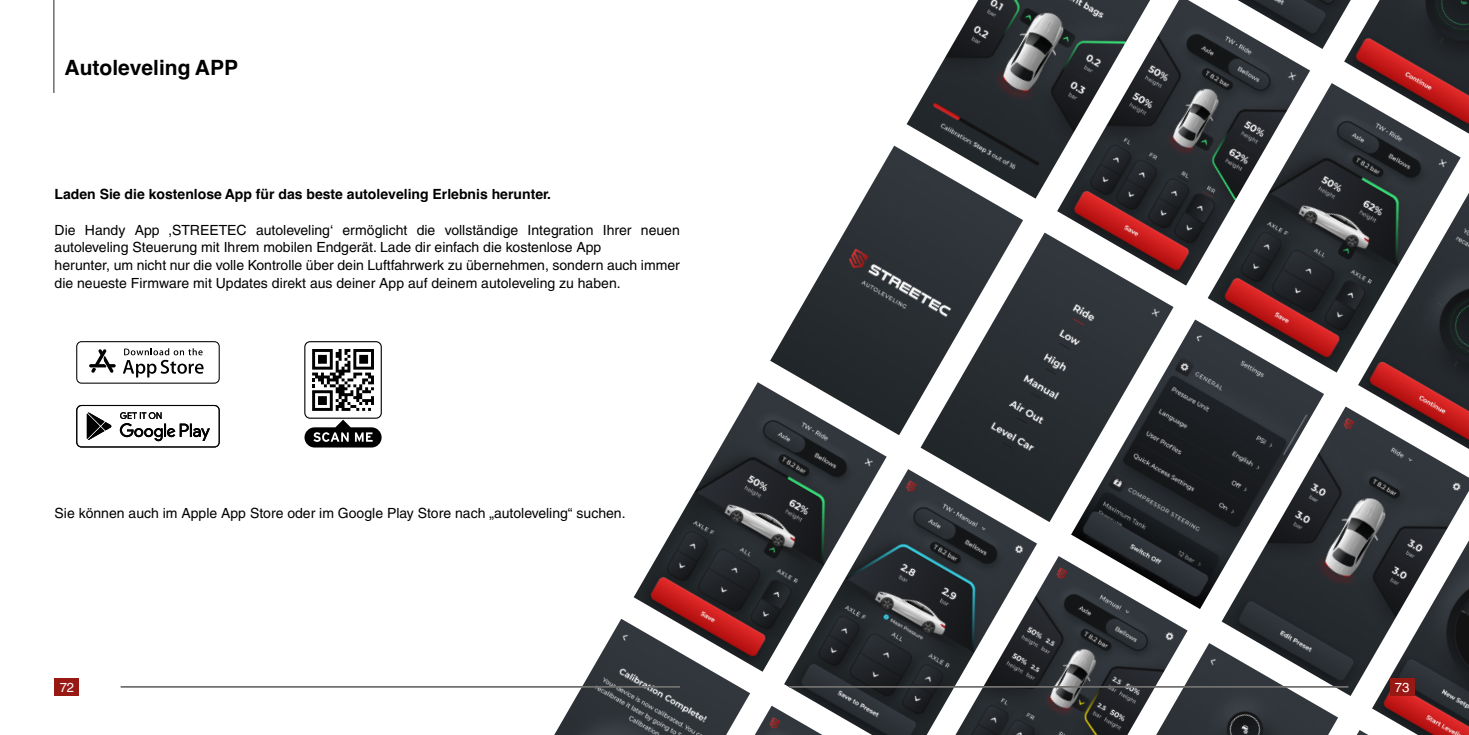
<style>
.page{position:relative;width:1469px;height:735px;background:#fff}
.page>*{position:absolute;margin:0;border:0;box-sizing:border-box;transform-origin:0 0}
.t1{font:700 21px "Helvetica";color:#000}
.t2{font:14px/17.7px "Helvetica";color:#000}
.t3{font:700 14px "Helvetica";color:#000}
.t4{font:13.12px "Helvetica";color:#fff}
</style>
<div class="page">
<hr style="left:53px;top:0;width:2px;height:93px;background:#71706f">
<img style="left:1207px;top:83px;width:253px;height:289px">
<img style="left:1057px;top:0;width:253px;height:285px">
<img style="left:784px;top:469px;width:253px;height:265px">
<img style="left:1221px;top:406px;width:247px;height:289px">
<img style="left:1071px;top:319px;width:253px;height:289px">
<img style="left:920px;top:232px;width:253px;height:290px">
<img style="left:770px;top:146px;width:253px;height:289px">
<img style="left:633px;top:382px;width:253px;height:289px">
<img style="left:955px;top:555px;width:232px;height:179px">
<img style="left:1156px;top:642px;width:182px;height:92px">
<img style="left:1357px;top:193px;width:111px;height:256px">
<img style="left:906px;top:0;width:244px;height:198px">
<img style="left:1344px;top:0;width:124px;height:134px">
<img style="left:554px;top:618px;width:196px;height:116px">
<img style="left:1237px;top:0;width:113px;height:49px">
<img style="left:755px;top:705px;width:67px;height:29px">
<img style="left:1371px;top:540px;width:97px;height:194px">
<svg style="left:1357px;top:730px;width:10px;height:4px"></svg>
<svg style="left:76px;top:405px;width:144px;height:42px"></svg>
<svg style="left:76px;top:341px;width:144px;height:42px"></svg>
<svg style="left:304px;top:341px;width:78px;height:106px"></svg>
<hr style="left:121px;top:685px;width:559px;height:2px;background:#71706f">
<div style="left:55px;top:677px;width:24px;height:18px;background:#981914"></div>
<hr style="left:789px;top:685px;width:559px;height:2px;background:#71706f">
<div style="left:1389px;top:677px;width:25px;height:18px;background:#981914"></div>
<h1 class="t1" style="left:64px;top:51px;width:175px">Autoleveling APP</h1>
<p class="t3" style="left:55px;top:183px;width:498px">Laden Sie die kostenlose App für das beste autoleveling Erlebnis herunter.</p>
<p class="t2" style="left:55px;top:221px;width:627px">Die Handy App ‚STREETEC autoleveling‘ ermöglicht die vollständige Integration Ihrer neuen autoleveling Steuerung mit Ihrem mobilen Endgerät. Lade dir einfach die kostenlose App<br>herunter, um nicht nur die volle Kontrolle über dein Luftfahrwerk zu übernehmen, sondern auch immer die neueste Firmware mit Updates direkt aus deiner App auf deinem autoleveling zu haben.</p>
<p class="t2" style="left:55px;top:504px;width:572px">Sie können auch im Apple App Store oder im Google Play Store nach „autoleveling“ suchen.</p>
<p class="t4" style="left:60px;top:679px;width:16px">72</p>
<p class="t4" style="left:1394px;top:679px;width:16px">73</p>
</div>
